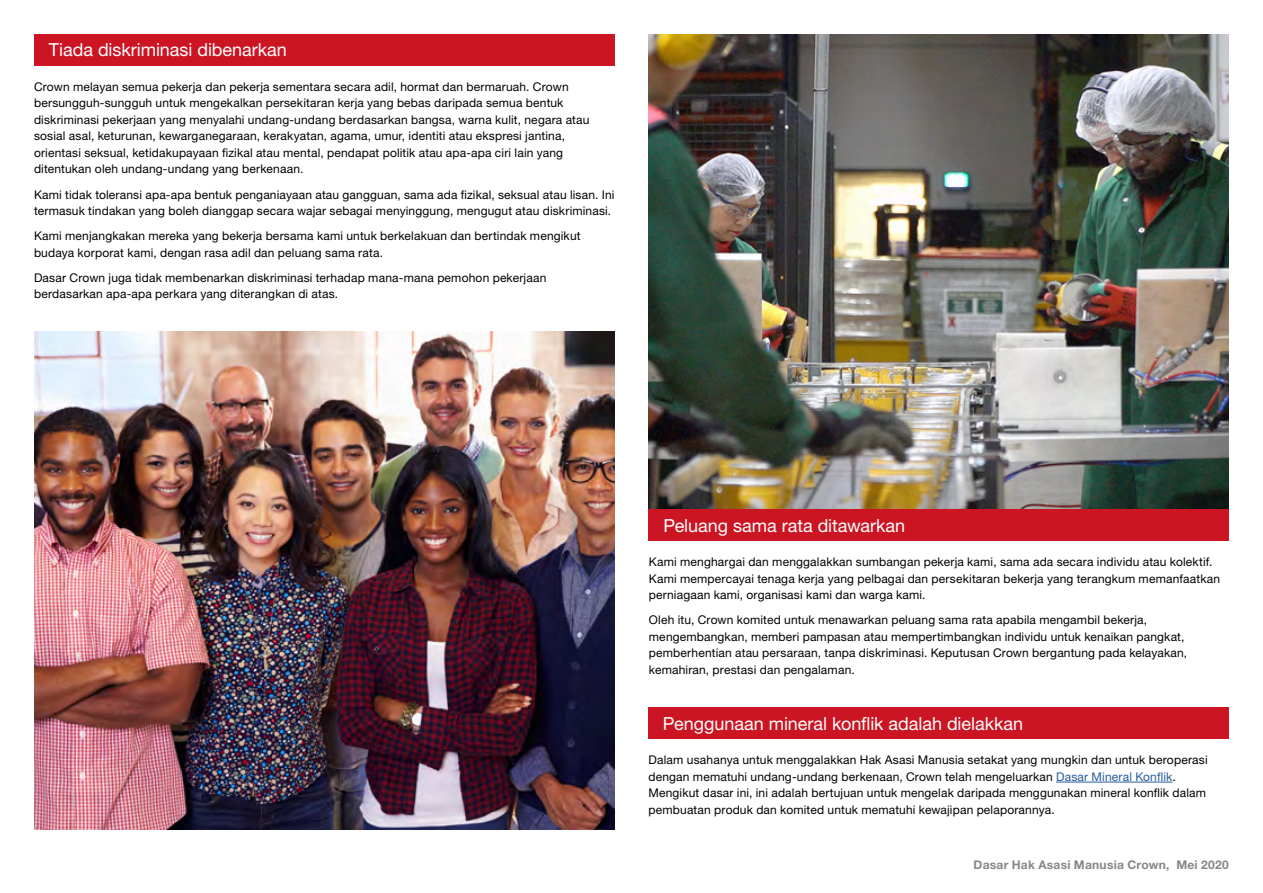
<style>
.page{position:relative;width:1263px;height:893px;background:#fff}
.page>*{position:absolute;margin:0;border:0;box-sizing:border-box;transform-origin:0 0}
.t1{font:18px "Helvetica Neue LT Std";letter-spacing:-.005em;color:#fff}
.t2{font:12px/16.5px "Helvetica Neue LT Std";letter-spacing:.015em;color:#000}
.t3{font:700 12px "Helvetica Neue LT Std";letter-spacing:.025em;color:#878787}
.s1{color:#275b9b}
</style>
<div class="page">
<img style="left:648px;top:34px;width:581px;height:475px">
<div style="left:34px;top:34px;width:580px;height:32px;background:#cc1523"></div>
<div style="left:648px;top:509px;width:581px;height:32px;background:#cc1523"></div>
<hr style="left:1056px;top:782px;width:116px;height:1px;background:#275b9b">
<div style="left:648px;top:707px;width:581px;height:32px;background:#cc1523"></div>
<img style="left:34px;top:331px;width:580px;height:498px">
<h1 class="t1" style="left:49px;top:39px;width:239px">Tiada diskriminasi dibenarkan</h1>
<p class="t2" style="left:34px;top:78px;width:557px">Crown melayan semua pekerja dan pekerja sementara secara adil, hormat dan bermaruah. Crown bersungguh-sungguh untuk mengekalkan persekitaran kerja yang bebas daripada semua bentuk diskriminasi pekerjaan yang menyalahi undang-undang berdasarkan bangsa, warna kulit, negara atau sosial asal, keturunan, kewarganegaraan, kerakyatan, agama, umur, identiti atau ekspresi jantina, orientasi seksual, ketidakupayaan fizikal atau mental, pendapat politik atau apa-apa ciri lain yang ditentukan oleh undang-undang yang berkenaan.</p>
<p class="t2" style="left:34px;top:186px;width:582px">Kami tidak toleransi apa-apa bentuk penganiayaan atau gangguan, sama ada fizikal, seksual atau lisan. Ini termasuk tindakan yang boleh dianggap secara wajar sebagai menyinggung, mengugut atau diskriminasi.</p>
<p class="t2" style="left:34px;top:227px;width:548px">Kami menjangkakan mereka yang bekerja bersama kami untuk berkelakuan dan bertindak mengikut budaya korporat kami, dengan rasa adil dan peluang sama rata.</p>
<p class="t2" style="left:34px;top:269px;width:514px">Dasar Crown juga tidak membenarkan diskriminasi terhadap mana-mana pemohon pekerjaan berdasarkan apa-apa perkara yang diterangkan di atas.</p>
<h1 class="t1" style="left:663px;top:515px;width:243px">Peluang sama rata ditawarkan</h1>
<p class="t2" style="left:649px;top:554px;width:573px">Kami menghargai dan menggalakkan sumbangan pekerja kami, sama ada secara individu atau kolektif.<br>Kami mempercayai tenaga kerja yang pelbagai dan persekitaran bekerja yang terangkum memanfaatkan perniagaan kami, organisasi kami dan warga kami.</p>
<p class="t2" style="left:649px;top:612px;width:540px">Oleh itu, Crown komited untuk menawarkan peluang sama rata apabila mengambil bekerja, mengembangkan, memberi pampasan atau mempertimbangkan individu untuk kenaikan pangkat, pemberhentian atau persaraan, tanpa diskriminasi. Keputusan Crown bergantung pada kelayakan, kemahiran, prestasi dan pengalaman.</p>
<h1 class="t1" style="left:663px;top:713px;width:362px">Penggunaan mineral konflik adalah dielakkan</h1>
<p class="t2" style="left:648px;top:752px;width:561px">Dalam usahanya untuk menggalakkan Hak Asasi Manusia setakat yang mungkin dan untuk beroperasi dengan mematuhi undang-undang berkenaan, Crown telah mengeluarkan <span class="s1">Dasar Mineral Konflik</span>.<br>Mengikut dasar ini, ini adalah bertujuan untuk mengelak daripada menggunakan mineral konflik dalam pembuatan produk dan komited untuk mematuhi kewajipan pelaporannya.</p>
<p class="t3" style="left:973px;top:857px;width:257px">Dasar Hak Asasi Manusia Crown, Mei 2020</p>
</div>
